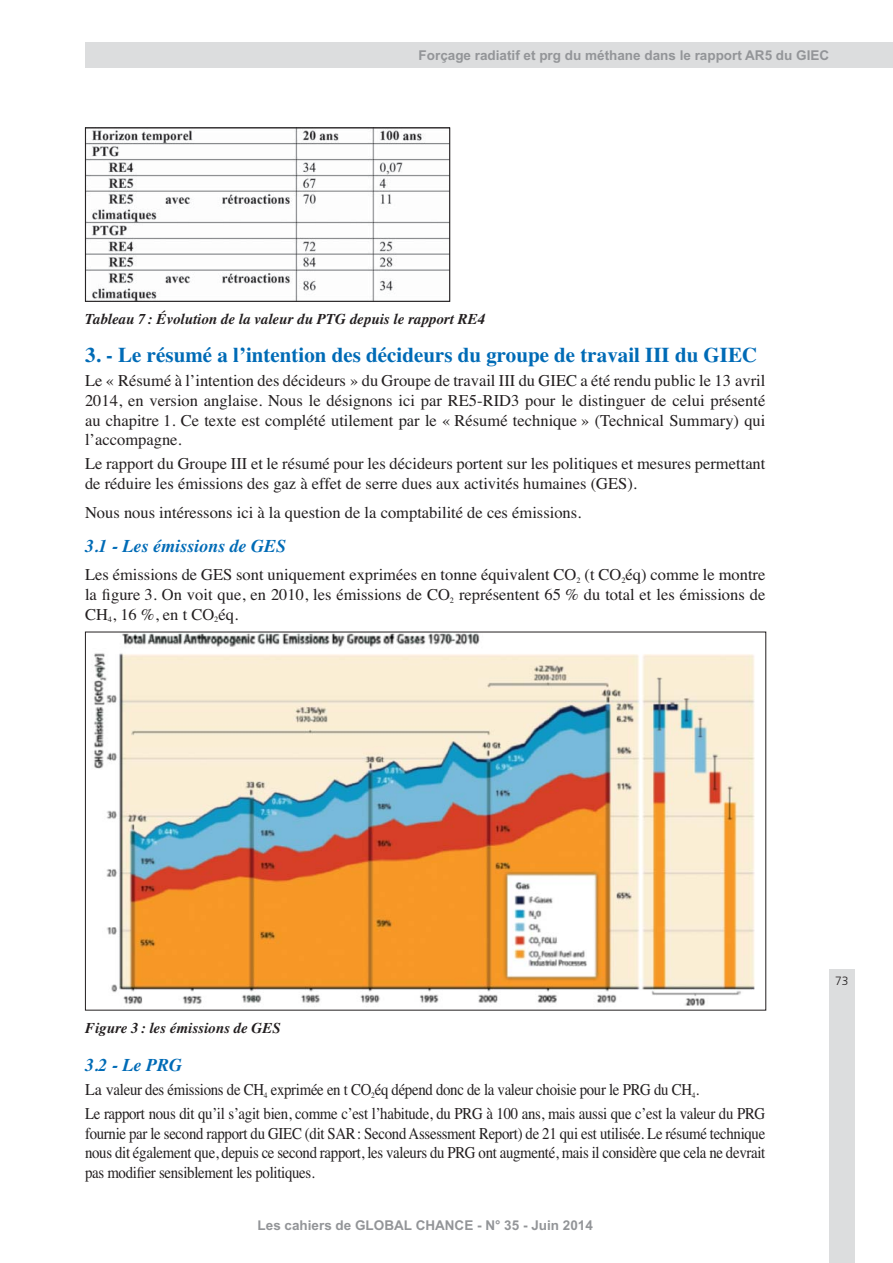
<style>
.page{position:relative;width:893px;height:1263px;background:#fff}
.page>*{position:absolute;margin:0;border:0;box-sizing:border-box;transform-origin:0 0}
.t1{font:700 21px "Times";color:#006bb6}
.t2{font:italic 700 18px "Times";color:#006bb6}
.t3{font:16.5px/19.8px "Times";color:#231f20;text-align:justify}
.t4{font:16.5px/19.5px "Times";color:#231f20;text-align:justify;scale:.9 1}
.t5{font:16.5px/23.7px "Times";letter-spacing:-.02em;color:#231f20}
.t6{font:italic 700 15px "Times";color:#231f20}
.t7{font:700 13.5px "Arial";color:#939598}
.t8{font:300 12px "Frutiger";color:#231f20}
</style>
<div class="page">
<div style="left:829px;top:969px;width:26px;height:294px;background:#dcddde"></div>
<div style="left:85px;top:43px;width:808px;height:25px;background:#dcddde"></div>
<img style="left:87px;top:130px;width:361px;height:170px">
<div style="left:85px;top:128px;width:365px;height:174px;border:1px solid #231f20"></div>
<img style="left:94px;top:634px;width:661px;height:372px">
<p class="t7" style="left:419px;top:48px;width:412px">Forçage radiatif et prg du méthane dans le rapport AR5 du GIEC</p>
<p class="t6" style="left:85px;top:313px;width:402px">Tableau 7 : Évolution de la valeur du PTG depuis le rapport RE4</p>
<p class="t1" style="left:85px;top:347px;width:674px">3. - Le résumé a l’intention des décideurs du groupe de travail III du GIEC</p>
<p class="t3" style="left:85px;top:372px;width:682px">Le « Résumé à l’intention des décideurs » du Groupe de travail III du GIEC a été rendu public le 13 avril 2014, en version anglaise. Nous le désignons ici par RE5-RID3 pour le distinguer de celui présenté au chapitre 1. Ce texte est complété utilement par le « Résumé technique » (Technical Summary) qui l’accompagne.</p>
<p class="t3" style="left:85px;top:456px;width:682px">Le rapport du Groupe III et le résumé pour les décideurs portent sur les politiques et mesures permettant de réduire les émissions des gaz à effet de serre dues aux activités humaines (GES).</p>
<p class="t3" style="left:85px;top:504px;width:498px">Nous nous intéressons ici à la question de la comptabilité de ces émissions.</p>
<p class="t2" style="left:85px;top:539px;width:202px">3.1 - Les émissions de GES</p>
<p class="t3" style="left:85px;top:566px;width:682px">Les émissions de GES sont uniquement exprimées en tonne équivalent CO<sub>2</sub> (t CO<sub>2</sub>éq) comme le montre la figure 3. On voit que, en 2010, les émissions de CO<sub>2</sub> représentent 65 % du total et les émissions de CH<sub>4</sub>, 16 %, en t CO<sub>2</sub>éq.</p>
<p class="t6" style="left:85px;top:1022px;width:197px">Figure 3 : les émissions de GES</p>
<p class="t2" style="left:85px;top:1059px;width:98px">3.2 - Le PRG</p>
<p class="t5" style="left:85px;top:1079px;width:682px">La valeur des émissions de CH<sub>4</sub> exprimée en t CO<sub>2</sub>éq dépend donc de la valeur choisie pour le PRG du CH<sub>4</sub>.<br>Le rapport nous dit qu’il s’agit bien, comme c’est l’habitude, du PRG à 100 ans, mais aussi que c’est la valeur du PRG</p>
<p class="t4" style="left:85px;top:1125px;width:757px">fournie par le second rapport du GIEC (dit SAR : Second Assessment Report) de 21 qui est utilisée. Le résumé technique nous dit également que, depuis ce second rapport, les valeurs du PRG ont augmenté, mais il considère que cela ne devrait pas modifier sensiblement les politiques.</p>
<p class="t7" style="left:258px;top:1218px;width:337px">Les cahiers de GLOBAL CHANCE - N° 35 - Juin 2014</p>
<p class="t8" style="left:835px;top:976px;width:15px">73</p>
</div>
